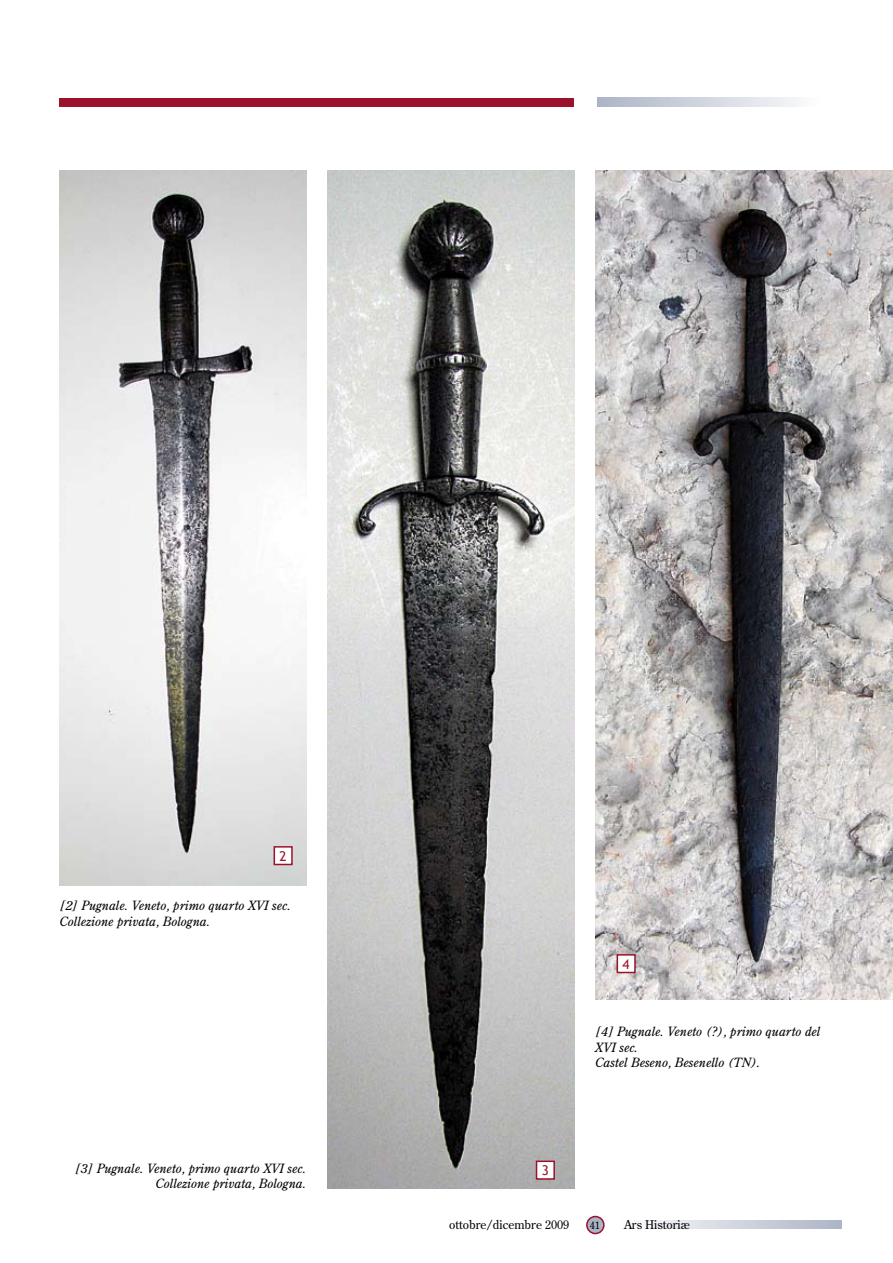
<style>
.page{position:relative;width:893px;height:1263px;background:#fff}
.page>*{position:absolute;margin:0;border:0;box-sizing:border-box;transform-origin:0 0}
.t1{font:13.5px "Trebuchet MS";color:#9a122b}
.t2{font:italic 12.75px/15.3px "Century Old Style";color:#000}
.t3{font:12px "Century Old Style";color:#000}
.t4{font:10.5px "Century Old Style";color:#000}
</style>
<div class="page">
<div style="left:587px;top:1216px;width:17px;height:17px;background:#acb4c4;border-radius:50%"></div>
<div style="left:586px;top:1216px;width:19px;height:18px;border:2px solid #9a122b;border-radius:50%"></div>
<svg style="left:644px;top:1220px;width:198px;height:9px;background:#cfd4de"></svg>
<div style="left:60px;top:98px;width:514px;height:8px;background:#9a122b"></div>
<svg style="left:597px;top:98px;width:200px;height:8px;background:#cfd4de"></svg>
<img style="left:60px;top:170px;width:246px;height:715px">
<img style="left:327px;top:170px;width:247px;height:1018px">
<img style="left:595px;top:170px;width:298px;height:830px">
<div style="left:274px;top:847px;width:18px;height:17px;background:#fff"></div>
<div style="left:274px;top:846px;width:19px;height:19px;border:2px solid #9a122b"></div>
<div style="left:536px;top:1161px;width:18px;height:18px;background:#fff"></div>
<div style="left:536px;top:1160px;width:19px;height:20px;border:2px solid #9a122b"></div>
<div style="left:617px;top:955px;width:18px;height:17px;background:#fff"></div>
<div style="left:617px;top:954px;width:19px;height:19px;border:2px solid #9a122b"></div>
<p class="t1" style="left:280px;top:848px;width:9px">2</p>
<p class="t2" style="left:60px;top:898px;width:233px">[2] Pugnale. Veneto, primo quarto XVI sec.<br>Collezione privata, Bologna.</p>
<p class="t2" style="left:75px;top:1160px;width:233px;text-align:right">[3] Pugnale. Veneto, primo quarto XVI sec.<br>Collezione privata, Bologna.</p>
<p class="t1" style="left:623px;top:956px;width:9px">4</p>
<p class="t1" style="left:542px;top:1162px;width:9px">3</p>
<p class="t2" style="left:595px;top:1024px;width:227px">[4] Pugnale. Veneto (?), primo quarto del<br>XVI sec.<br>Castel Beseno, Besenello (TN).</p>
<p class="t3" style="left:449px;top:1217px;width:122px">ottobre/dicembre 2009</p>
<p class="t4" style="left:590px;top:1218px;width:12px">41</p>
<p class="t3" style="left:624px;top:1217px;width:67px">Ars Historiæ</p>
</div>
